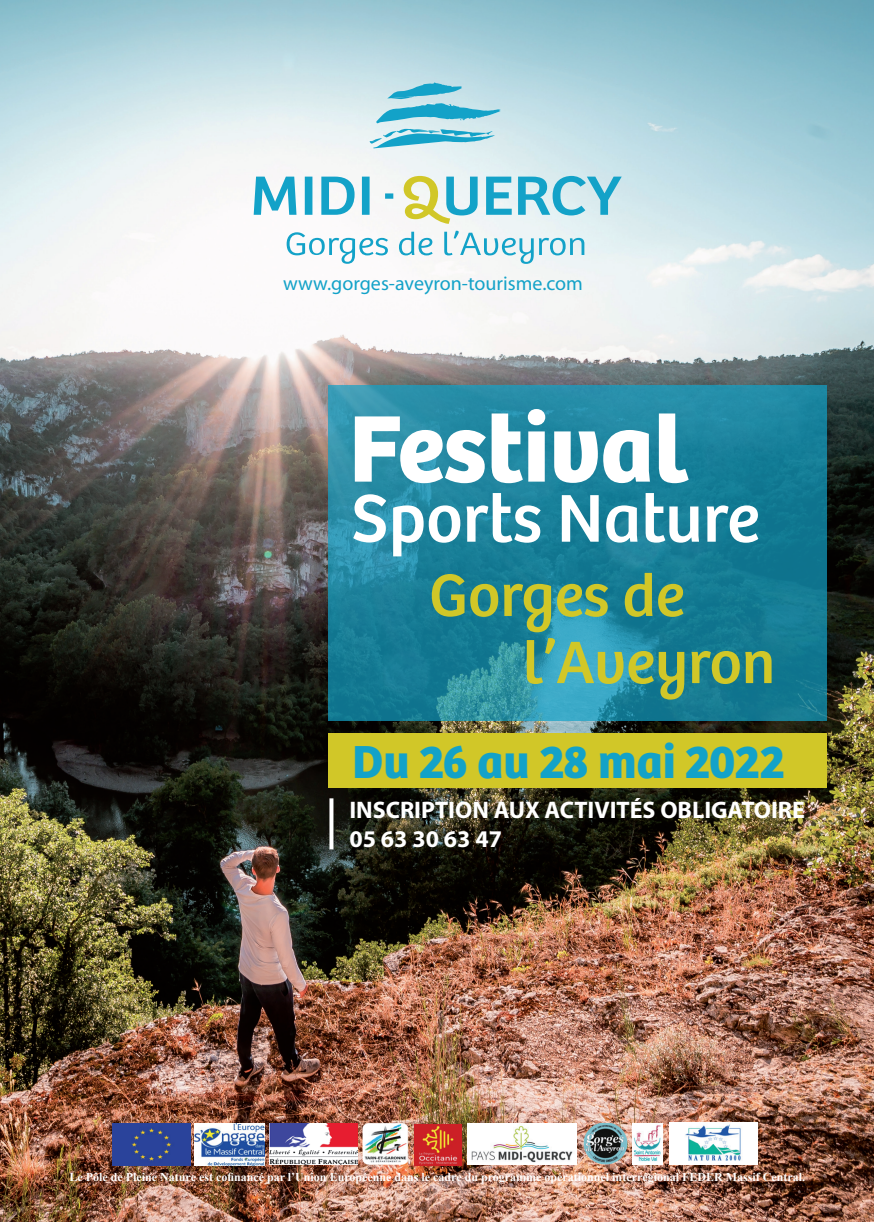
<style>
.page{position:relative;width:874px;height:1225px;background:#fff}
.page>*{position:absolute;margin:0;border:0;box-sizing:border-box;transform-origin:0 0}
.t1{font:700 98px "Bree";color:#fff}
.t2{font:70px "Bree";color:#fff}
.t3{font:62px "Bree";color:#d1c728}
.t4{font:700 48px "Bree";color:#13a2c8}
.t5{font:700 24px/28.8px "Myriad Pro";color:#fff}
.t6{font:20px "Myriad Pro";color:#13a2c8}
.t7{font:700 12px "Times New Roman";color:#fff}
</style>
<div class="page">
<img style="left:0;top:0;width:873px;height:1221px">
<svg style="left:328px;top:386px;width:498px;height:334px;background:#1d849d"></svg>
<img style="left:112px;top:1123px;width:78px;height:42px">
<img style="left:269px;top:1123px;width:88px;height:41px">
<img style="left:361px;top:1123px;width:48px;height:42px">
<img style="left:414px;top:1124px;width:47px;height:41px">
<img style="left:194px;top:1123px;width:71px;height:42px">
<div style="left:328px;top:733px;width:498px;height:55px;background:#d1c728"></div>
<img style="left:467px;top:1123px;width:109px;height:41px">
<img style="left:581px;top:1123px;width:48px;height:41px">
<img style="left:632px;top:1123px;width:30px;height:41px">
<svg style="left:286px;top:231px;width:298px;height:33px"></svg>
<svg style="left:253px;top:82px;width:368px;height:142px"></svg>
<svg style="left:329px;top:798px;width:4px;height:51px"></svg>
<img style="left:668px;top:1123px;width:89px;height:41px">
<h3 class="t6" style="left:283px;top:271px;width:301px">www.gorges-aveyron-tourisme.com</h3>
<h1 class="t1" style="left:349px;top:388px;width:340px">Festival</h1>
<h2 class="t2" style="left:351px;top:476px;width:409px">Sports Nature</h2>
<h3 class="t3" style="left:429px;top:558px;width:257px">Gorges de</h3>
<h3 class="t3" style="left:522px;top:625px;width:254px">l’Aveyron</h3>
<h3 class="t4" style="left:352px;top:732px;width:433px">Du 26 au 28 mai 2022</h3>
<h3 class="t5" style="left:349px;top:794px;width:457px">INSCRIPTION AUX ACTIVITÉS OBLIGATOIRE<br>05 63 30 63 47</h3>
<p class="t7" style="left:69px;top:1168px;width:736px">Le Pôle de Pleine Nature est cofinancé par l’Union Européenne dans le cadre du programme opérationnel interrégional FEDER Massif Central.</p>
</div>
